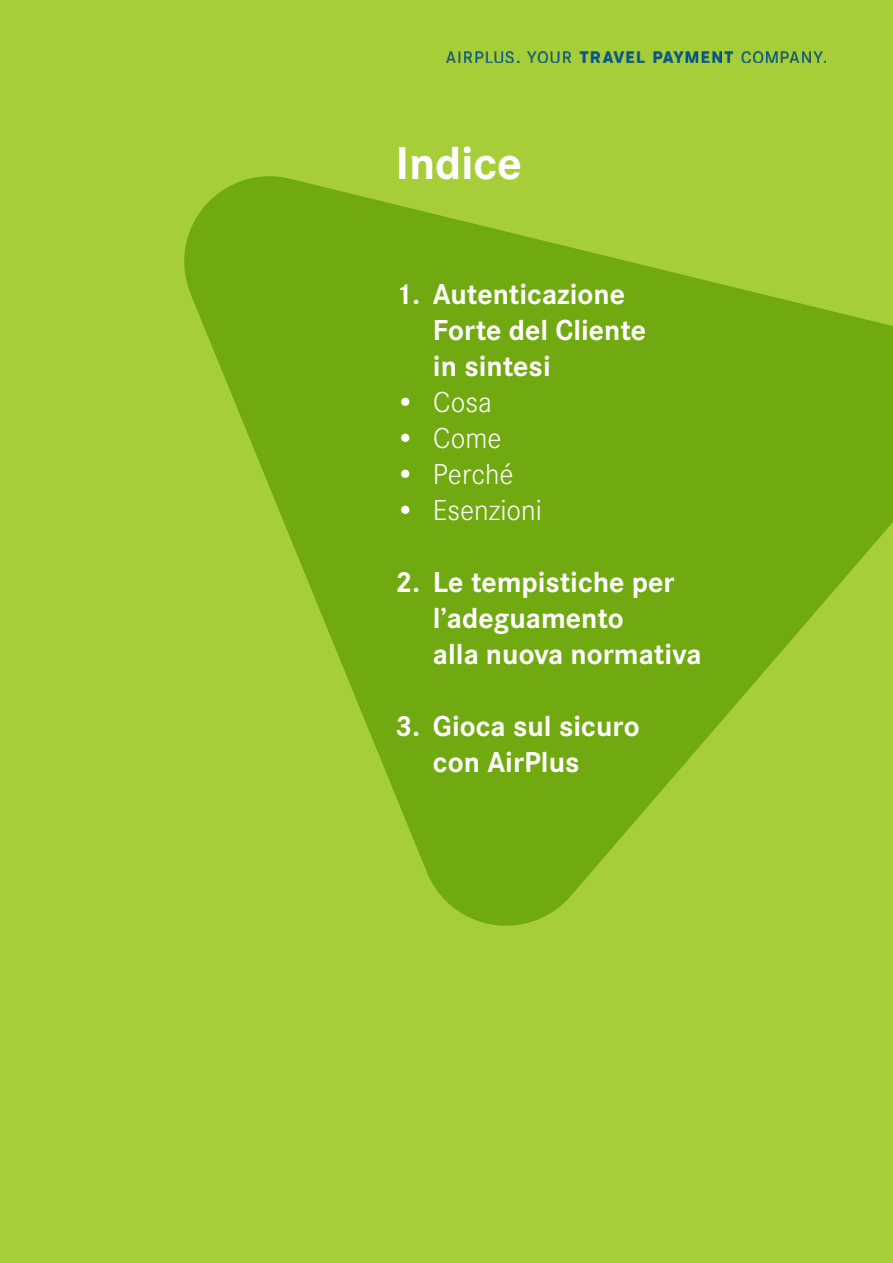
<style>
.page{position:relative;width:893px;height:1263px;background:#a6ce39}
.page>*{position:absolute;margin:0;border:0;box-sizing:border-box;transform-origin:0 0}
.t1{font:700 48px "Corporate S";letter-spacing:-.005em;color:#fff}
.t2{font:700 30px/36px "Corporate S";color:#fff}
.t3{font:300 30px "Corporate S";color:#fff}
</style>
<div class="page">
<img style="left:446px;top:52px;width:380px;height:11px">
<svg style="left:184px;top:176px;width:709px;height:750px;fill:#71aa10"></svg>
<h1 class="t1" style="left:395px;top:136px;width:128px">Indice</h1>
<p class="t2" style="left:433px;top:277px;width:215px;text-indent:-38px">1. Autenticazione<br>Forte del Cliente in sintesi</p>
<p class="t3" style="left:395px;top:386px;width:98px">• Cosa</p>
<p class="t3" style="left:395px;top:422px;width:108px">• Come</p>
<p class="t3" style="left:395px;top:458px;width:120px">• Perché</p>
<p class="t3" style="left:395px;top:494px;width:148px">• Esenzioni</p>
<p class="t2" style="left:433px;top:565px;width:270px;text-indent:-38px">2. Le tempistiche per l’adeguamento<br>alla nuova normativa</p>
<p class="t2" style="left:433px;top:709px;width:208px;text-indent:-38px">3. Gioca sul sicuro con AirPlus</p>
</div>
